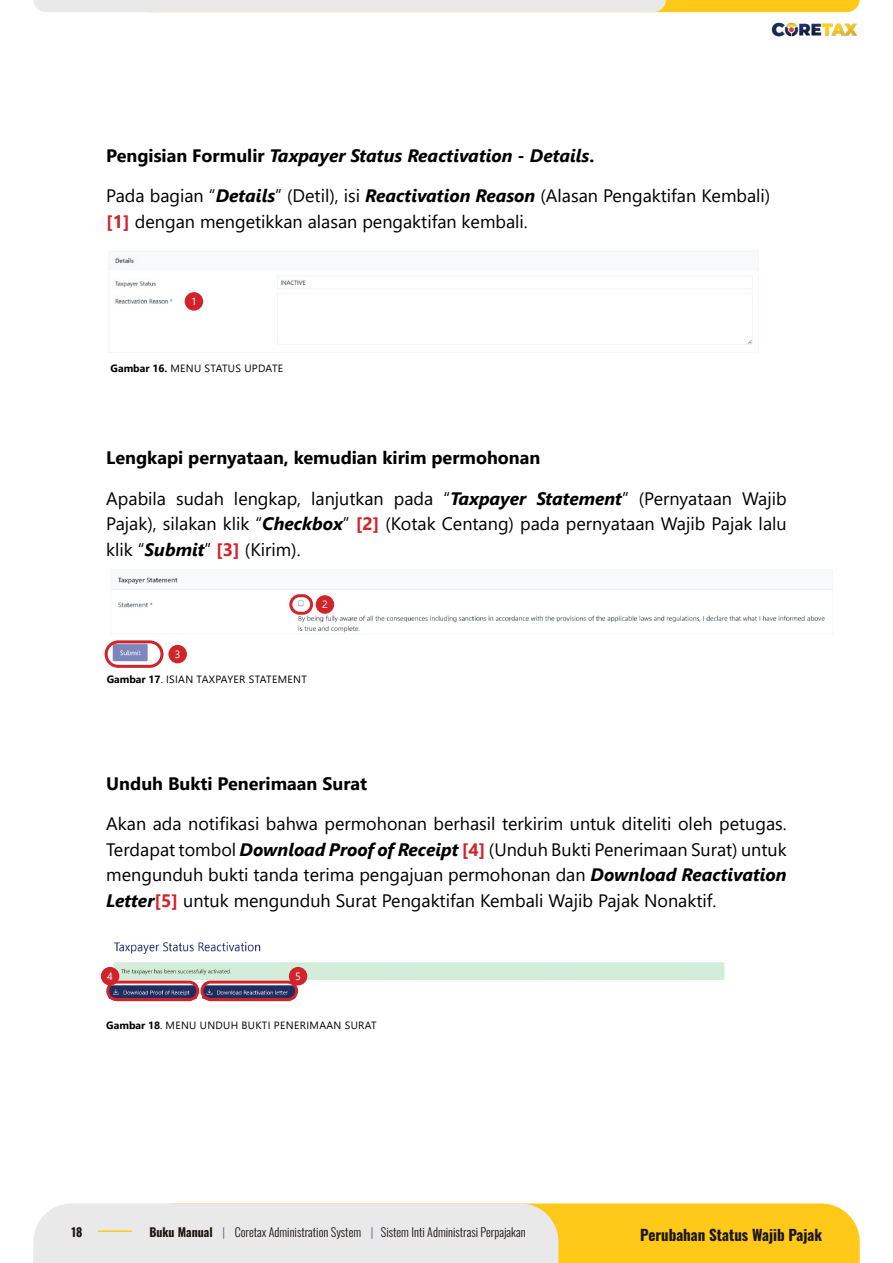
<style>
.page{position:relative;width:893px;height:1263px;background:#fff}
.page>*{position:absolute;margin:0;border:0;box-sizing:border-box;transform-origin:0 0}
.Body_Teks_Utama{font:18px/25.5px "Segoe UI";color:#000;text-align:justify}
.Body_Teks_Utama-2{font:700 18px "Segoe UI";color:#000}
.Body_Teks_Utama-3{font:italic 700 18px "Segoe UI";color:#000}
.t1{font:700 15px "Oswald";color:#1b1513}
.t2{font:300 12px "Oswald";color:#1b1513}
.t3{font:700 12px "Oswald";color:#1b1513}
.Keterangan_Tabel_Gam{font:10.5px "Segoe UI";letter-spacing:.035em;color:#000}
.Icon_Bulat_Merah{font:10.5px "Segoe UI";color:#fff}
.s1{font-style:normal}
.s2{font-weight:700;font-style:italic}
.s3{font-weight:700;color:#d1232a}
.s4{font-weight:700}
.s5{color:#586187}
</style>
<div class="page">
<img style="left:108px;top:941px;width:617px;height:61px">
<img style="left:109px;top:251px;width:650px;height:94px">
<div style="left:185px;top:292px;width:18px;height:19px;background:#d1232a;border-radius:50%"></div>
<div style="left:101px;top:967px;width:18px;height:18px;background:#d1232a;border-radius:50%"></div>
<div style="left:289px;top:967px;width:18px;height:18px;background:#d1232a;border-radius:50%"></div>
<div style="left:106px;top:980px;width:93px;height:21px;border:3px solid #d1232a;border-radius:9px"></div>
<div style="left:200px;top:980px;width:98px;height:21px;border:3px solid #d1232a;border-radius:9px"></div>
<img style="left:109px;top:570px;width:724px;height:93px">
<div style="left:316px;top:595px;width:18px;height:19px;background:#d1232a;border-radius:50%"></div>
<div style="left:168px;top:645px;width:19px;height:18px;background:#d1232a;border-radius:50%"></div>
<div style="left:105px;top:640px;width:58px;height:28px;border:3px solid #d1232a;border-radius:12px"></div>
<div style="left:289px;top:594px;width:24px;height:21px;border:3px solid #d1232a;border-radius:9px"></div>
<svg style="left:33px;top:1203px;width:827px;height:60px"></svg>
<hr style="left:98px;top:1230px;width:34px;height:2px;background:#fec91b">
<svg style="left:33px;top:0;width:827px;height:12px"></svg>
<img style="left:771px;top:22px;width:86px;height:15px">
<p class="Body_Teks_Utama-3" style="left:106px;top:139px;width:489px"><span class="s1">Pengisian Formulir</span> Taxpayer Status Reactivation <span class="s1">-</span> Details<span class="s1">.</span></p>
<p class="Body_Teks_Utama" style="left:106px;top:182px;width:666px">Pada bagian “<span class="s2">Details</span>” (Detil), isi <span class="s2">Reactivation Reason</span> (Alasan Pengaktifan Kembali) <span class="s3">[1]</span> dengan mengetikkan alasan pengaktifan kembali.</p>
<p class="Keterangan_Tabel_Gam" style="left:111px;top:358px;width:174px"><span class="s4">Gambar 16.</span> MENU STATUS UPDATE</p>
<p class="Body_Teks_Utama-2" style="left:106px;top:441px;width:436px">Lengkapi pernyataan, kemudian kirim permohonan</p>
<p class="Body_Teks_Utama" style="left:106px;top:484px;width:682px">Apabila sudah lengkap, lanjutkan pada “<span class="s2">Taxpayer Statement</span>” (Pernyataan Wajib Pajak), silakan klik “<span class="s2">Checkbox</span>” <span class="s3">[2]</span> (Kotak Centang) pada pernyataan Wajib Pajak lalu klik “<span class="s2">Submit</span>” <span class="s3">[3]</span> (Kirim).</p>
<p class="Icon_Bulat_Merah" style="left:322px;top:595px;width:7px">2</p>
<p class="Icon_Bulat_Merah" style="left:175px;top:644px;width:7px">3</p>
<p class="Keterangan_Tabel_Gam" style="left:107px;top:669px;width:202px"><span class="s4">Gambar 17</span>. ISIAN TAXPAYER STATEMENT</p>
<p class="Body_Teks_Utama-2" style="left:106px;top:766px;width:263px">Unduh Bukti Penerimaan Surat</p>
<p class="Body_Teks_Utama" style="left:106px;top:810px;width:682px">Akan ada notifikasi bahwa permohonan berhasil terkirim untuk diteliti oleh petugas.<br>Terdapat tombol <span class="s2">Download Proof of Receipt</span> <span class="s3">[4]</span> (Unduh Bukti Penerimaan Surat) untuk mengunduh bukti tanda terima pengajuan permohonan dan <span class="s2">Download Reactivation Letter</span><span class="s3">[5]</span> untuk mengunduh Surat Pengaktifan Kembali Wajib Pajak Nonaktif.</p>
<p class="Icon_Bulat_Merah" style="left:107px;top:966px;width:7px">4</p>
<p class="Icon_Bulat_Merah" style="left:295px;top:966px;width:7px">5</p>
<p class="Keterangan_Tabel_Gam" style="left:106px;top:1015px;width:272px"><span class="s4">Gambar 18</span>. MENU UNDUH BUKTI PENERIMAAN SURAT</p>
<p class="t3" style="left:72px;top:1226px;width:12px">18</p>
<p class="t2" style="left:149px;top:1221px;width:378px"><span class="s4">Buku Manual</span> <span class="s5">|</span> Coretax Administration System <span class="s5">|</span> Sistem Inti Administrasi Perpajakan</p>
<p class="t1" style="left:640px;top:1226px;width:183px">Perubahan Status Wajib Pajak</p>
</div>
